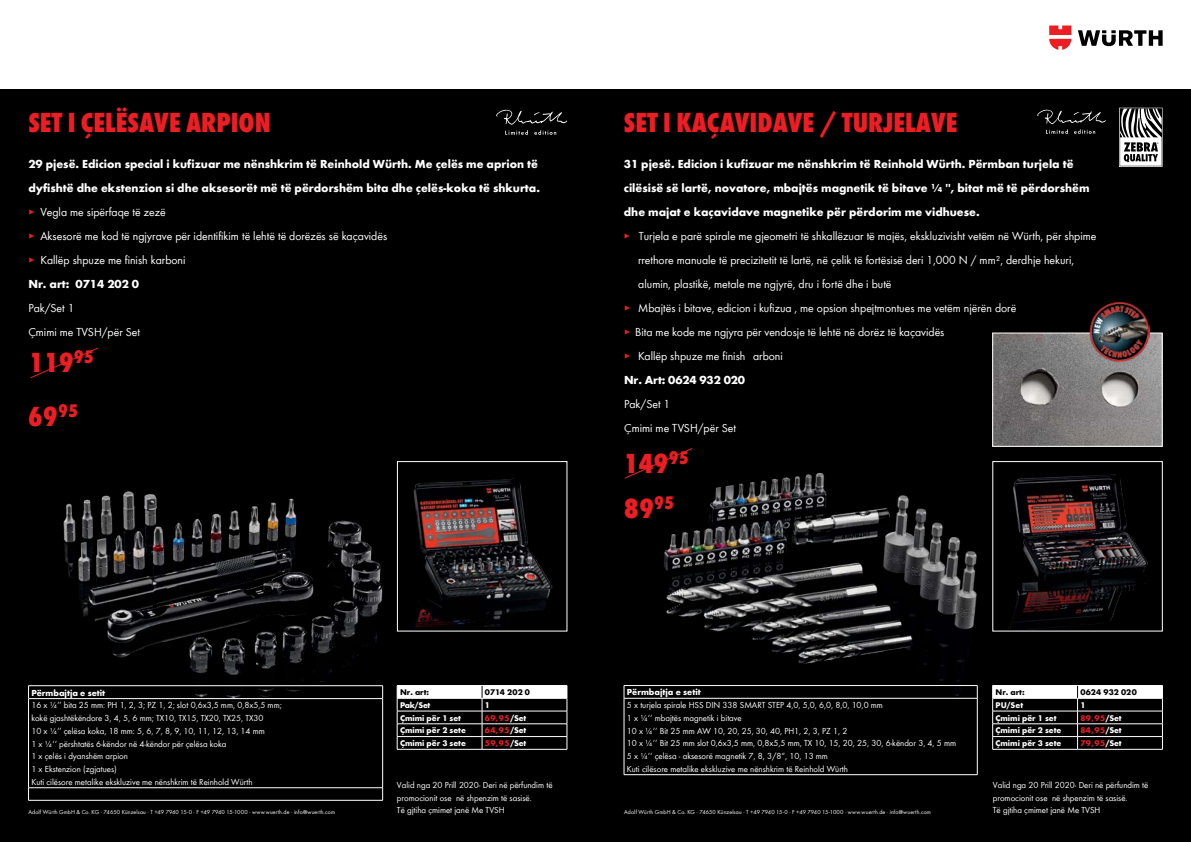
<style>
.page{position:relative;width:1191px;height:842px;background:#fff}
.page>*{position:absolute;margin:0;border:0;box-sizing:border-box;transform-origin:0 0}
.t1{font:28.5px "Wuerth Extra Bold Cond Caps";color:#ed1d24}
.t2{font:800 condensed 28.5px "Wuerth";color:#ed1d24}
.t3{font:800 condensed 18.8px "Wuerth";color:#ed1d24}
.t4{font:700 12px/24px "Wuerth";color:#fff}
.t5{font:12px/24px "Wuerth";color:#fff}
.t6{font:9px/12.8px "Wuerth";color:#fff}
.t7{font:700 9px "Wuerth";color:#fff}
.t8{font:700 8.5px "Wuerth";color:#fff}
.t9{font:700 8.5px "Wuerth";letter-spacing:.015em;color:#ed1d24}
.t10{font:700 8.5px "Wuerth";color:#000}
.t11{font:700 8.5px "Wuerth";letter-spacing:.025em;color:#000}
.t12{font:6px "Wuerth";letter-spacing:.02em;color:#fff}
.s1{color:#ed1d24}
.s2{font-weight:400}
.s3{color:#ee1d23}
.s4{font-weight:700}
.s5{color:#fff}
</style>
<div class="page">
<div style="left:0;top:89px;width:1191px;height:753px;background:#000"></div>
<img style="left:45px;top:476px;width:361px;height:260px">
<img style="left:628px;top:473px;width:370px;height:231px">
<img style="left:399px;top:476px;width:154px;height:153px">
<div style="left:397px;top:461px;width:170px;height:170px;border:1px solid #fff"></div>
<img style="left:994px;top:335px;width:166px;height:109px">
<div style="left:992px;top:333px;width:170px;height:113px;border:1px solid #fff"></div>
<img style="left:994px;top:473px;width:154px;height:156px">
<img style="left:1089px;top:302px;width:60px;height:60px">
<svg style="left:1119px;top:108px;width:43px;height:58px"></svg>
<hr style="left:28px;top:685px;width:355px;height:1px;background:#fff">
<svg style="left:382px;top:686px;width:1px;height:12px"></svg>
<hr style="left:28px;top:698px;width:355px;height:1px;background:#fff">
<hr style="left:382px;top:699px;width:1px;height:88px;background:#fff">
<hr style="left:28px;top:787px;width:355px;height:1px;background:#fff">
<svg style="left:382px;top:788px;width:1px;height:12px"></svg>
<hr style="left:28px;top:800px;width:355px;height:1px;background:#fff">
<hr style="left:28px;top:699px;width:1px;height:88px;background:#fff">
<svg style="left:28px;top:788px;width:1px;height:12px"></svg>
<svg style="left:28px;top:686px;width:1px;height:12px"></svg>
<hr style="left:397px;top:749px;width:85px;height:1px;background:#fff">
<hr style="left:482px;top:749px;width:85px;height:1px;background:#fff">
<svg style="left:397px;top:685px;width:171px;height:64px"></svg>
<hr style="left:624px;top:685px;width:353px;height:1px;background:#fff">
<svg style="left:977px;top:686px;width:1px;height:12px"></svg>
<hr style="left:624px;top:698px;width:353px;height:1px;background:#fff">
<hr style="left:977px;top:698px;width:1px;height:76px;background:#fff">
<hr style="left:624px;top:774px;width:353px;height:1px;background:#fff">
<hr style="left:624px;top:698px;width:1px;height:76px;background:#fff">
<svg style="left:624px;top:686px;width:1px;height:12px"></svg>
<hr style="left:992px;top:749px;width:85px;height:1px;background:#fff">
<hr style="left:1077px;top:749px;width:85px;height:1px;background:#fff">
<svg style="left:992px;top:685px;width:171px;height:64px"></svg>
<svg style="left:1037px;top:110px;width:68px;height:24px"></svg>
<svg style="left:496px;top:110px;width:71px;height:25px"></svg>
<svg style="left:1078px;top:30px;width:84px;height:16px"></svg>
<svg style="left:1049px;top:26px;width:22px;height:24px"></svg>
<svg style="left:30px;top:347px;width:68px;height:32px"></svg>
<svg style="left:624px;top:448px;width:69px;height:31px"></svg>
<h1 class="t1" style="left:28px;top:102px;width:244px">SET I ÇELËSAVE ARPION</h1>
<h1 class="t1" style="left:624px;top:102px;width:335px">SET I KAÇAVIDAVE / TURJELAVE</h1>
<p class="t4" style="left:28px;top:151px;width:513px">29 pjesë. Edicion special i kufizuar me nënshkrim të Reinhold Würth. Me çelës me aprion të dyfishtë dhe ekstenzion si dhe aksesorët më të përdorshëm bita dhe çelës-koka të shkurta. <span class="s1">▸</span> <span class="s2">Vegla me sipërfaqe të zezë<br></span><span class="s1">▸</span> <span class="s2">Aksesorë me kod të ngjyrave për identifikim të lehtë të dorëzës së kaçavidës<br></span><span class="s1">▸</span> <span class="s2">Kallëp shpuze me finish karboni<br></span>Nr. art: 0714 202 0</p>
<h3 class="t5" style="left:28px;top:295px;width:113px">Pak/Set 1<br>Çmimi me TVSH/për Set</h3>
<h1 class="t2" style="left:28px;top:342px;width:67px">119<sup>95</sup></h1>
<h2 class="t3" style="left:58px;top:397px;width:22px">95</h2>
<h1 class="t2" style="left:28px;top:396px;width:32px">69</h1>
<h3 class="t4" style="left:624px;top:151px;width:451px">31 pjesë. Edicion i kufizuar me nënshkrim të Reinhold Würth. Përmban turjela të</h3>
<h3 class="t4" style="left:624px;top:175px;width:467px">cilësisë së lartë, novatore, mbajtës magnetik të bitave ¼ '', bitat më të përdorshëm</h3>
<h3 class="t4" style="left:624px;top:199px;width:357px">dhe majat e kaçavidave magnetike për përdorim me vidhuese.</h3>
<h3 class="t5" style="left:624px;top:223px;width:474px"><span class="s1">▸</span> Turjela e parë spirale me gjeometri të shkallëzuar të majës, ekskluzivisht vetëm në Würth, për shpime</h3>
<h3 class="t5" style="left:638px;top:247px;width:437px">rrethore manuale të precizitetit të lartë, në çelik të fortësisë deri 1,000 N / mm², derdhje hekuri,</h3>
<p class="t5" style="left:624px;top:272px;width:394px;text-indent:14px">alumin, plastikë, metale me ngjyrë, dru i fortë dhe i butë<br><span class="s3">▸</span> Mbajtës i bitave, edicion i kufizua , me opsion shpejtmontues me vetëm njërën dorë <span class="s3">▸</span> Bita me kode me ngjyra për vendosje të lehtë në dorëz të kaçavidës<br><span class="s3">▸</span> Kallëp shpuze me finish arboni<br><span class="s4">Nr. Art: 0624 932 020</span></p>
<h3 class="t5" style="left:624px;top:392px;width:48px">Pak/Set 1</h3>
<h3 class="t5" style="left:624px;top:416px;width:113px">Çmimi me TVSH/për Set</h3>
<h1 class="t2" style="left:623px;top:444px;width:67px">149<sup>95</sup></h1>
<h1 class="t2" style="left:624px;top:488px;width:52px">89<sup>95</sup></h1>
<p class="t7" style="left:31px;top:686px;width:75px">Përmbajtja e setit</p>
<p class="t6" style="left:31px;top:698px;width:252px">16 x ¼’’ bita 25 mm: PH 1, 2, 3; PZ 1, 2; slot 0,6x3,5 mm, 0,8x5,5 mm; kokë gjashtëkëndore 3, 4, 5, 6 mm; TX10, TX15, TX20, TX25, TX30<br>10 x ¼’’ çelësa koka, 18 mm: 5, 6, 7, 8, 9, 10, 11, 12, 13, 14 mm<br>1 x ¼‘‘ përshtatës 6-këndor në 4-këndor për çelësa koka<br>1 x çelës i dyanshëm arpion<br>1 x Ekstenzion (zgjatues)<br>Kuti cilësore metalike ekskluzive me nënshkrim të Reinhold Würth</p>
<p class="t12" style="left:28px;top:807px;width:308px">Adolf Würth GmbH &amp; Co. KG · 74650 Künzelsau · T +49 7940 15-0 · F +49 7940 15-1000 · www.wuerth.de · info@wuerth.com</p>
<p class="t10" style="left:400px;top:686px;width:31px">Nr. art:</p>
<p class="t10" style="left:485px;top:686px;width:47px">0714 202 0</p>
<p class="t8" style="left:400px;top:699px;width:32px">Pak/Set</p>
<p class="t8" style="left:485px;top:699px;width:7px">1</p>
<p class="t8" style="left:400px;top:712px;width:63px">Çmimi për 1 set</p>
<p class="t9" style="left:485px;top:712px;width:43px">69,95<span class="s5">/Set</span></p>
<p class="t8" style="left:400px;top:724px;width:67px">Çmimi për 2 sete</p>
<p class="t9" style="left:485px;top:724px;width:43px">64,95<span class="s5">/Set</span></p>
<p class="t8" style="left:400px;top:737px;width:67px">Çmimi për 3 sete</p>
<p class="t9" style="left:485px;top:737px;width:43px">59,95<span class="s5">/Set</span></p>
<p class="t6" style="left:397px;top:778px;width:157px">Valid nga 20 Prill 2020- Deri në përfundim të promocionit ose në shpenzim të sasisë.<br>Të gjtiha çmimet janë Me TVSH</p>
<p class="t7" style="left:627px;top:686px;width:75px">Përmbajtja e setit</p>
<p class="t6" style="left:627px;top:698px;width:331px">5 x turjela spirale HSS DIN 338 SMART STEP 4,0, 5,0, 6,0, 8,0, 10,0 mm<br>1 x ¼‘‘ mbajtës magnetik i bitave<br>10 x ¼‘‘ Bit 25 mm AW 10, 20, 25, 30, 40, PH1, 2, 3, PZ 1, 2<br>10 x ¼‘‘ Bit 25 mm slot 0,6x3,5 mm, 0,8x5,5 mm, TX 10, 15, 20, 25, 30, 6-këndor 3, 4, 5 mm 5 x ¼‘‘ çelësa - aksesorë magnetik 7, 8, 3/8“, 10, 13 mm<br>Kuti cilësore metalike ekskluzive me nënshkrim të Reinhold Würth</p>
<p class="t12" style="left:624px;top:807px;width:308px">Adolf Würth GmbH &amp; Co. KG · 74650 Künzelsau · T +49 7940 15-0 · F +49 7940 15-1000 · www.wuerth.de · info@wuerth.com</p>
<p class="t10" style="left:995px;top:686px;width:31px">Nr. art:</p>
<p class="t11" style="left:1080px;top:686px;width:58px">0624 932 020</p>
<p class="t8" style="left:995px;top:699px;width:29px">PU/Set</p>
<p class="t8" style="left:1080px;top:699px;width:7px">1</p>
<p class="t8" style="left:995px;top:712px;width:63px">Çmimi për 1 set</p>
<p class="t9" style="left:1080px;top:712px;width:43px">89,95<span class="s5">/Set</span></p>
<p class="t8" style="left:995px;top:724px;width:67px">Çmimi për 2 sete</p>
<p class="t9" style="left:1080px;top:724px;width:43px">84,95<span class="s5">/Set</span></p>
<p class="t8" style="left:995px;top:737px;width:67px">Çmimi për 3 sete</p>
<p class="t9" style="left:1080px;top:737px;width:43px">79,95<span class="s5">/Set</span></p>
<p class="t6" style="left:993px;top:778px;width:157px">Valid nga 20 Prill 2020- Deri në përfundim të promocionit ose në shpenzim të sasisë.<br>Të gjtiha çmimet janë Me TVSH</p>
</div>
